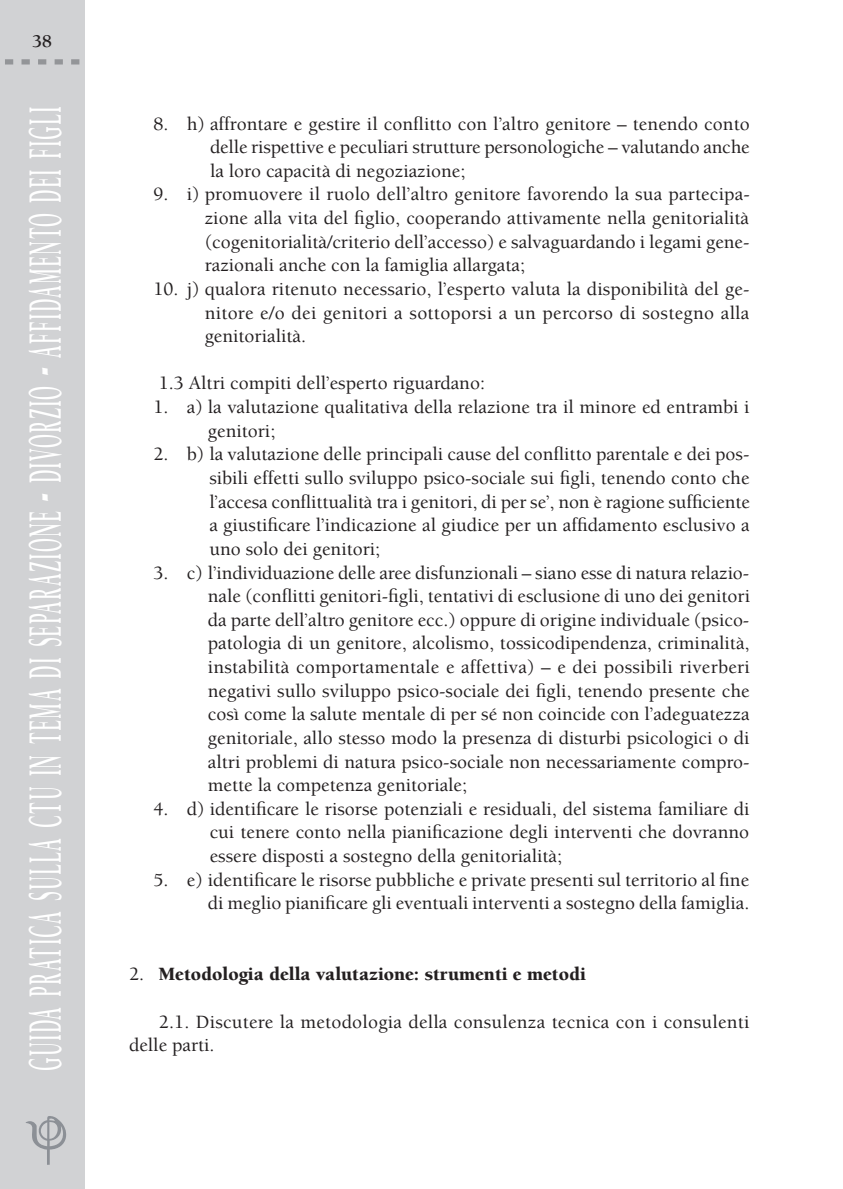
<style>
.page{position:relative;width:843px;height:1189px;background:#fff}
.page>*{position:absolute;margin:0;border:0;box-sizing:border-box;transform-origin:0 0}
.t1{font:700 49px "Berkeley Std";letter-spacing:.065em;color:#fff;scale:.38 1}
.t2{font:500 19.25px/23.6px "Berkeley Std";color:#231f20;text-align:justify}
.t3{font:900 19.25px "Berkeley Std";color:#231f20}
.t4{font:700 18.38px "Berkeley Std";color:#231f20}
.s1{font-size:70px}
.s2{font-weight:500}
</style>
<div class="page">
<div style="left:0;top:0;width:84px;height:1189px;background:#d1d2d4"></div>
<svg style="left:25px;top:1116px;width:42px;height:48px"></svg>
<svg style="left:5px;top:59px;width:74px;height:5px"></svg>
<p class="t4" style="left:32px;top:31px;width:21px">38</p>
<h1 class="t1" style="left:19px;top:1070px;width:2538px;rotate:-90deg">guida pratica sulla ctu in tema di separazione <span class="s1">-</span> divorzio <span class="s1">-</span> affidamento dei figli</h1>
<p class="t2" style="left:210px;top:112px;width:541px;text-indent:-56px">8. h) affrontare e gestire il conflitto con l’altro genitore – tenendo conto delle rispettive e peculiari strutture personologiche – valutando anche la loro capacità di negoziazione;</p>
<p class="t2" style="left:205px;top:183px;width:546px;text-align:left;text-indent:-51px">9. i) promuovere il ruolo dell’altro genitore favorendo la sua partecipa&shy;zione alla vita del figlio, cooperando attivamente nella genitorialità (cogenitorialità/criterio dell’accesso) e salvaguardando i legami gene&shy;razionali anche con la famiglia allargata;</p>
<p class="t2" style="left:205px;top:277px;width:546px;text-indent:-51px">10. j) qualora ritenuto necessario, l’esperto valuta la disponibilità del ge&shy;nitore e/o dei genitori a sottoporsi a un percorso di sostegno alla genitorialità .</p>
<p class="t2" style="left:159px;top:372px;width:327px">1.3 Altri compiti dell’esperto riguardano:</p>
<p class="t2" style="left:208px;top:395px;width:543px;text-indent:-54px">1. a) la valutazione qualitativa della relazione tra il minore ed entrambi i genitori;</p>
<p class="t2" style="left:209px;top:443px;width:542px;text-indent:-56px">2. b) la valutazione delle principali cause del conflitto parentale e dei pos&shy;sibili effetti sullo sviluppo psico-sociale sui figli, tenendo conto che l’accesa conflittualità tra i genitori, di per se’, non è ragione sufficiente a giustificare l’indicazione al giudice per un affidamento esclusivo a uno solo dei genitori;</p>
<p class="t2" style="left:208px;top:561px;width:543px;text-indent:-54px">3. c) l’individuazione delle aree disfunzionali – siano esse di natura relazio&shy;nale (conflitti genitori-figli, tentativi di esclusione di uno dei genitori da parte dell’altro genitore ecc.) oppure di origine individuale (psico&shy;patologia di un genitore, alcolismo, tossicodipendenza, criminalità , instabilità comportamentale e affettiva) – e dei possibili riverberi negativi sullo sviluppo psico-sociale dei figli, tenendo presente che così come la salute mentale di per sé non coincide con l’adeguatezza genitoriale, allo stesso modo la presenza di disturbi psicologici o di altri problemi di natura psico-sociale non necessariamente compro&shy;mette la competenza genitoriale;</p>
<p class="t2" style="left:210px;top:797px;width:541px;text-indent:-56px">4. d) identificare le risorse potenziali e residuali, del sistema familiare di cui tenere conto nella pianificazione degli interventi che dovranno essere disposti a sostegno della genitorialità ;</p>
<p class="t2" style="left:153px;top:868px;width:597px;text-align:right">5. e) identificare le risorse pubbliche e private presenti sul territorio al fine di meglio pianificare gli eventuali interventi a sostegno della famiglia.</p>
<p class="t3" style="left:129px;top:964px;width:458px"><span class="s2">2.</span> Metodologia della valutazione: strumenti e metodi</p>
<p class="t2" style="left:129px;top:1010px;width:621px;text-indent:30px">2.1. Discutere la metodologia della consulenza tecnica con i consulenti delle parti.</p>
</div>
